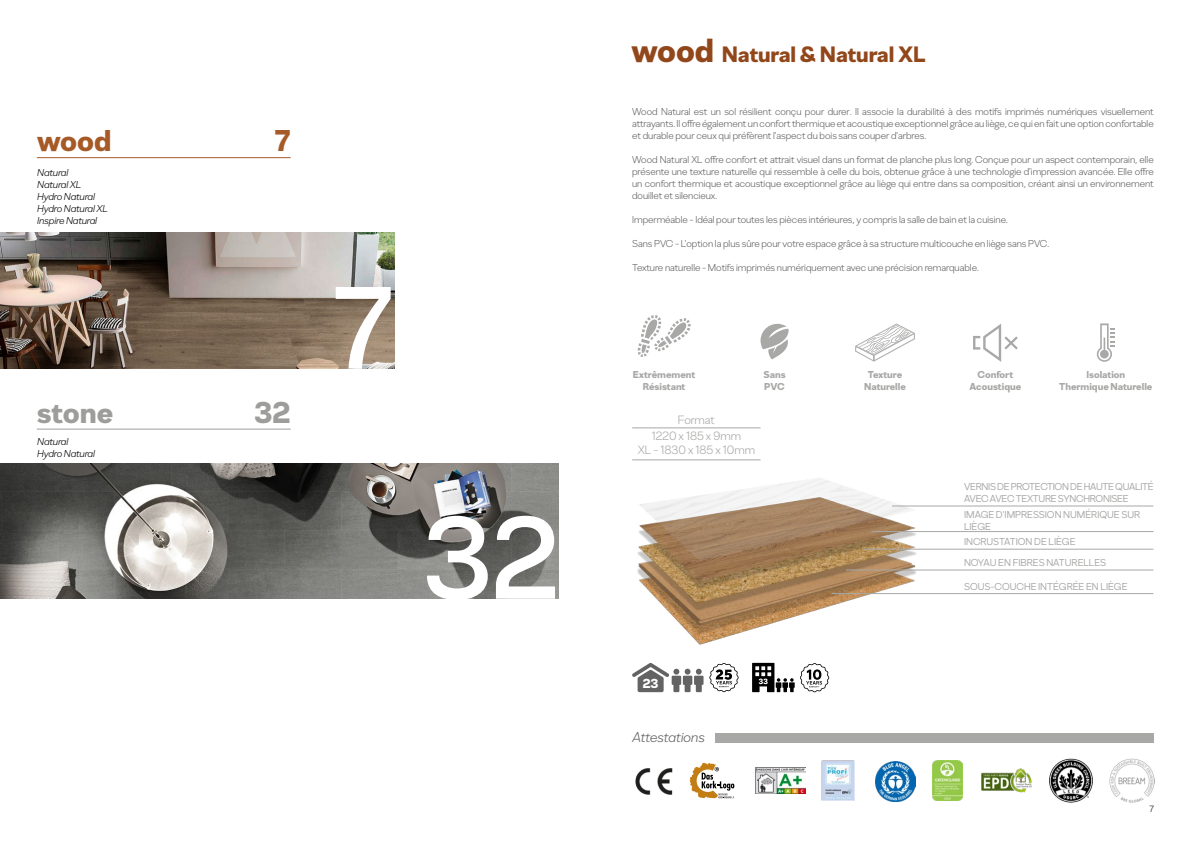
<style>
.page{position:relative;width:1191px;height:842px;background:#fff}
.page>*{position:absolute;margin:0;border:0;box-sizing:border-box;transform-origin:0 0}
.t1{font:500 116.9px "Amorim Sans";color:#fff}
.t2{font:900 30px "Amorim Sans";color:#9d9d9c}
.t3{font:900 30px "Amorim Sans";color:#a65a28}
.t4{font:900 22.2px "Amorim Sans";color:#92471b}
.t5{font:italic 300 14px "Amorim Sans";letter-spacing:-.01em;color:#646363}
.t6{font:900 13px "Amorim Sans";color:#fff}
.t7{font:300 12px/14.4px "Amorim Sans";color:#a8a8a7;text-align:center}
.t8{font:300 10px/12px "Amorim Sans";color:#646363;text-align:justify}
.t9{font:10px/12px "Amorim Sans";color:#a8a8a7}
.t10{font:900 10px/12px "Amorim Sans";color:#a8a8a7;text-align:center}
.t11{font:italic 300 10px/12px "Amorim Sans";color:#000}
.t12{font:10px/12px "Amorim Sans";letter-spacing:-.025em;color:#a8a8a7}
.t13{font:300 9px "Amorim Sans";color:#000}
.s1{font-size:33.3px}
</style>
<div class="page">
<hr style="left:37px;top:429px;width:254px;height:1px;background:#9d9d9c">
<img style="left:0;top:233px;width:394px;height:135px">
<hr style="left:37px;top:157px;width:254px;height:1px;background:#a75a2d">
<img style="left:0;top:463px;width:558px;height:135px">
<img style="left:635px;top:768px;width:38px;height:27px">
<svg style="left:689px;top:762px;width:46px;height:37px"></svg>
<img style="left:755px;top:767px;width:50px;height:26px">
<img style="left:822px;top:761px;width:33px;height:39px">
<img style="left:876px;top:762px;width:39px;height:39px">
<img style="left:933px;top:761px;width:29px;height:39px">
<img style="left:981px;top:769px;width:50px;height:23px">
<img style="left:1049px;top:759px;width:44px;height:43px">
<img style="left:1109px;top:759px;width:45px;height:43px">
<div style="left:715px;top:733px;width:438px;height:9px;background:#a8a8a7"></div>
<svg style="left:709px;top:663px;width:30px;height:29px"></svg>
<img style="left:637px;top:478px;width:284px;height:167px">
<svg style="left:632px;top:663px;width:71px;height:29px"></svg>
<svg style="left:752px;top:663px;width:77px;height:29px"></svg>
<svg style="left:637px;top:315px;width:53px;height:42px"></svg>
<svg style="left:760px;top:324px;width:29px;height:35px"></svg>
<svg style="left:855px;top:324px;width:60px;height:38px"></svg>
<svg style="left:973px;top:324px;width:44px;height:38px"></svg>
<svg style="left:1096px;top:323px;width:18px;height:39px"></svg>
<hr style="left:632px;top:428px;width:128px;height:1px;background:#a8a8a7">
<hr style="left:632px;top:460px;width:128px;height:1px;background:#a8a8a7">
<hr style="left:863px;top:549px;width:290px;height:1px;background:#a8a8a7">
<hr style="left:872px;top:531px;width:281px;height:1px;background:#a8a8a7">
<hr style="left:892px;top:506px;width:261px;height:1px;background:#a8a8a7">
<hr style="left:846px;top:570px;width:307px;height:1px;background:#a8a8a7">
<hr style="left:831px;top:593px;width:322px;height:1px;background:#a8a8a7">
<h2 class="t3" style="left:37px;top:122px;width:76px">wood</h2>
<p class="t11" style="left:37px;top:166px;width:72px">Natural<br>Natural XL<br>Hydro Natural<br>Hydro Natural XL<br>Inspire Natural</p>
<h2 class="t2" style="left:37px;top:393px;width:78px">stone</h2>
<p class="t11" style="left:37px;top:435px;width:59px">Natural<br>Hydro Natural</p>
<h2 class="t3" style="left:274px;top:122px;width:18px">7</h2>
<h2 class="t2" style="left:254px;top:393px;width:38px">32</h2>
<h1 class="t1" style="left:332px;top:254px;width:63px">7</h1>
<h1 class="t1" style="left:423px;top:484px;width:138px">32</h1>
<h3 class="t4" style="left:631px;top:40px;width:296px"><span class="s1">wood</span> Natural &amp; Natural XL</h3>
<p class="t8" style="left:632px;top:105px;width:523px">Wood Natural est un sol résilient conçu pour durer. Il associe la durabilité à des motifs imprimés numériques visuellement attrayants. Il offre également un confort thermique et acoustique exceptionnel grâce au liège, ce qui en fait une option confortable et durable pour ceux qui préfèrent l'aspect du bois sans couper d'arbres.</p>
<p class="t8" style="left:632px;top:153px;width:523px">Wood Natural XL offre confort et attrait visuel dans un format de planche plus long. Conçue pour un aspect contemporain, elle présente une texture naturelle qui ressemble à celle du bois, obtenue grâce à une technologie d'impression avancée. Elle offre un confort thermique et acoustique exceptionnel grâce au liège qui entre dans sa composition, créant ainsi un environnement douillet et silencieux.</p>
<p class="t8" style="left:632px;top:213px;width:377px">Imperméable - Idéal pour toutes les pièces intérieures, y compris la salle de bain et la cuisine.</p>
<p class="t8" style="left:632px;top:237px;width:418px">Sans PVC - L'option la plus sûre pour votre espace grâce à sa structure multicouche en liège sans PVC.</p>
<p class="t8" style="left:632px;top:261px;width:348px">Texture naturelle - Motifs imprimés numériquement avec une précision remarquable.</p>
<p class="t10" style="left:633px;top:368px;width:64px">Extrêmement<br>Résistant</p>
<p class="t10" style="left:763px;top:368px;width:24px;text-align:left">Sans<br>PVC</p>
<p class="t10" style="left:864px;top:368px;width:43px">Texture<br>Naturelle</p>
<p class="t10" style="left:969px;top:368px;width:53px">Confort<br>Acoustique</p>
<p class="t10" style="left:1059px;top:368px;width:95px">Isolation<br>Thermique Naturelle</p>
<p class="t7" style="left:678px;top:413px;width:38px">Format</p>
<p class="t7" style="left:638px;top:428px;width:119px">1220 x 185 x 9mm<br>XL - 1830 x 185 x 10mm</p>
<h3 class="t6" style="left:643px;top:675px;width:17px">23</h3>
<h3 class="t5" style="left:632px;top:728px;width:74px">Attestations</h3>
<p class="t12" style="left:964px;top:481px;width:191px">VERNIS DE PROTECTION DE HAUTE QUALITÉ<br>AVEC AVEC TEXTURE SYNCHRONISEE</p>
<p class="t9" style="left:964px;top:508px;width:178px">IMAGE D'IMPRESSION NUMÉRIQUE SUR<br>LIÈGE</p>
<p class="t9" style="left:964px;top:531px;width:144px;line-height:20.8px">INCRUSTATION DE LIÈGE<br>NOYAU EN FIBRES NATURELLES</p>
<p class="t9" style="left:964px;top:580px;width:165px">SOUS-COUCHE INTÉGRÉE EN LIÈGE</p>
<p class="t13" style="left:1149px;top:803px;width:6px">7</p>
</div>
